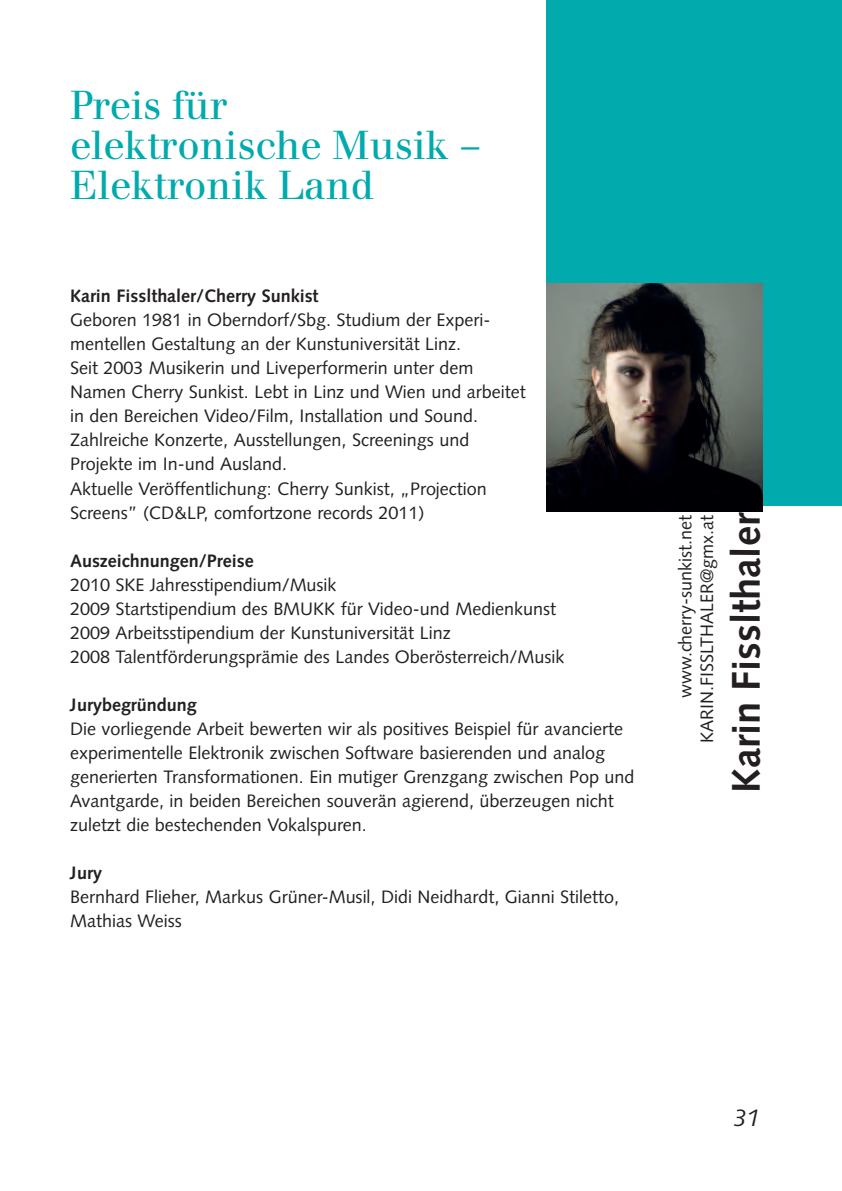
<style>
.page{position:relative;width:842px;height:1191px;background:#fff}
.page>*{position:absolute;margin:0;border:0;box-sizing:border-box;transform-origin:0 0}
.t1{font:40px/40px "Walbaum";color:#00aaad}
.t2{font:700 40px "Syntax";color:#231f20}
.t3{font:italic 24px "Syntax";color:#231f20}
.t4{font:18px/24px "Syntax";color:#231f20}
.t5{font:700 18px "Syntax";color:#231f20}
</style>
<div class="page">
<div style="left:546px;top:0;width:296px;height:505px;background:#00aaad"></div>
<img style="left:546px;top:284px;width:217px;height:227px">
<h1 class="t1" style="left:70px;top:89px;width:413px">Preis für elektronische Musik –<br>Elektronik Land</h1>
<p class="t5" style="left:70px;top:289px;width:250px">Karin Fisslthaler/Cherry Sunkist</p>
<p class="t4" style="left:70px;top:310px;width:457px">Geboren 1981 in Oberndorf/Sbg. Studium der Experi - mentellen Gestaltung an der Kunstuniversität Linz.<br>Seit 2003 Musikerin und Liveperformerin unter dem Namen Cherry Sunkist. Lebt in Linz und Wien und arbeitet in den Bereichen Video/Film, Installation und Sound.<br>Zahlreiche Konzerte, Ausstellungen, Screenings und Projekte im In-und Ausland.<br>Aktuelle Veröffentlichung: Cherry Sunkist, „Projection Screens” (CD&amp;LP, comfortzone records 2011)</p>
<p class="t5" style="left:70px;top:553px;width:185px">Auszeichnungen/Preise</p>
<p class="t4" style="left:70px;top:574px;width:496px">2010 SKE Jahresstipendium/Musik<br>2009 Startstipendium des BMUKK für Video-und Medienkunst 2009 Arbeitsstipendium der Kunstuniversität Linz<br>2008 Talentförderungsprämie des Landes Oberösterreich/Musik</p>
<p class="t5" style="left:70px;top:697px;width:128px">Jurybegründung</p>
<p class="t4" style="left:70px;top:718px;width:566px">Die vorliegende Arbeit bewerten wir als positives Beispiel für avancierte experimentelle Elektronik zwischen Software basierenden und analog generierten Transformationen. Ein mutiger Grenzgang zwischen Pop und Avantgarde, in beiden Bereichen souverän agierend, überzeugen nicht zuletzt die bestechenden Vokalspuren.</p>
<p class="t5" style="left:70px;top:865px;width:33px">Jury</p>
<p class="t4" style="left:70px;top:886px;width:551px">Bernhard Flieher, Markus Grüner-Musil, Didi Neidhardt, Gianni Stiletto,<br>Mathias Weiss</p>
<p class="t4" style="left:676px;top:743px;width:230px;line-height:21.6px;text-align:right;rotate:-90deg">www.cherry-sunkist.net<br>KARIN.FISSLTHALER@gmx.at</p>
<h1 class="t2" style="left:730px;top:792px;width:281px;rotate:-90deg">Karin Fisslthaler</h1>
<h2 class="t3" style="left:734px;top:1108px;width:28px">31</h2>
</div>
